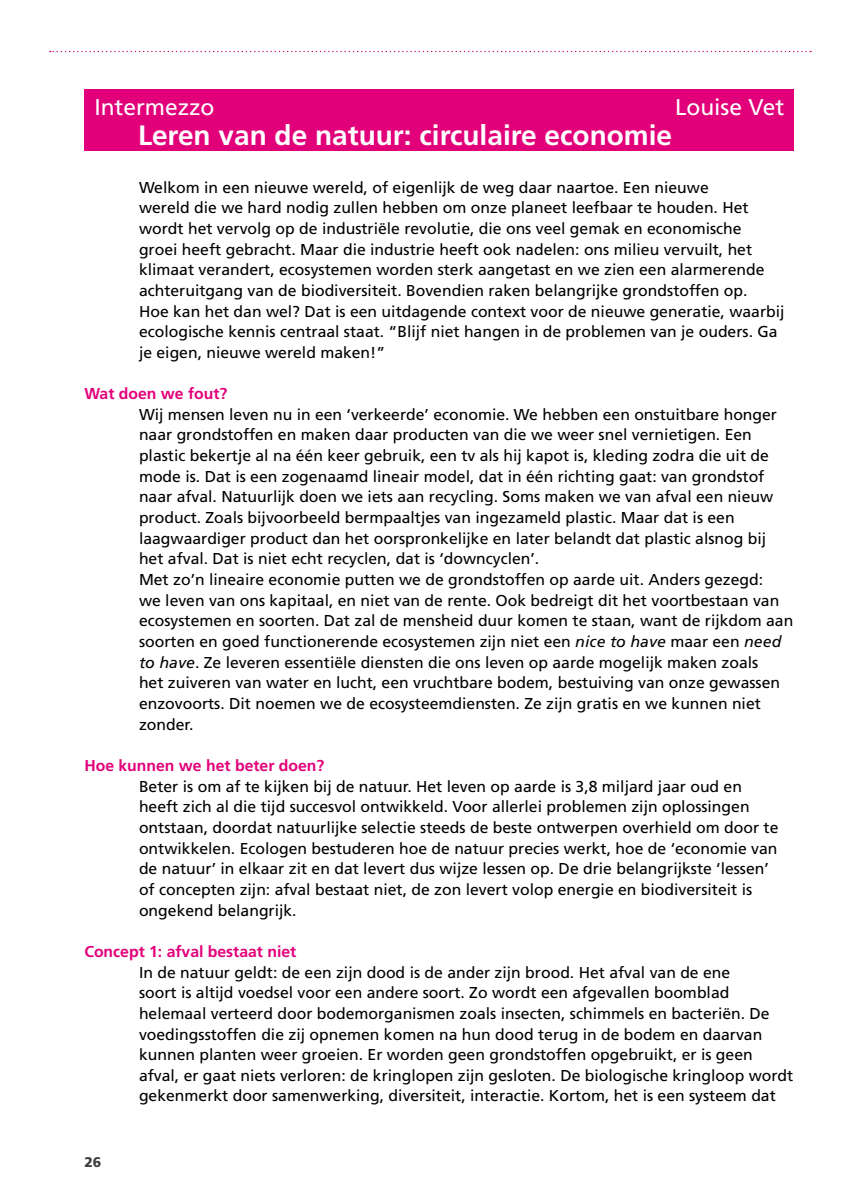
<style>
.page{position:relative;width:844px;height:1191px;background:#fff}
.page>*{position:absolute;margin:0;border:0;box-sizing:border-box;transform-origin:0 0}
.t1{font:700 28px "Frutiger LT Std";color:#fff}
.t2{font:22.75px "Frutiger LT Std";color:#fff}
.t3{font:15.75px/20.7px "Frutiger LT Std";color:#000}
.t4{font:700 15.75px "Frutiger LT Std";color:#e2007a}
.t5{font:900 14px "Frutiger LT Std";color:#3e3d40}
.s1{font-family:"SAL Frutiger";font-style:italic}
</style>
<div class="page">
<svg style="left:50px;top:51px;width:760px;height:1px"></svg>
<div style="left:84px;top:89px;width:710px;height:62px;background:#e2007a"></div>
<h2 class="t2" style="left:94px;top:94px;width:122px">Intermezzo</h2>
<h2 class="t2" style="left:675px;top:94px;width:111px">Louise Vet</h2>
<h1 class="t1" style="left:138px;top:118px;width:535px">Leren van de natuur: circulaire economie</h1>
<p class="t3" style="left:139px;top:177px;width:647px">Welkom in een nieuwe wereld, of eigenlijk de weg daar naartoe. Een nieuwe<br>wereld die we hard nodig zullen hebben om onze planeet leefbaar te houden. Het wordt het vervolg op de industriële revolutie, die ons veel gemak en economische<br>groei heeft gebracht. Maar die industrie heeft ook nadelen: ons milieu vervuilt, het klimaat verandert, ecosystemen worden sterk aangetast en we zien een alarmerende achteruitgang van de biodiversiteit. Bovendien raken belangrijke grondstoffen op.<br>Hoe kan het dan wel? Dat is een uitdagende context voor de nieuwe generatie, waarbij ecologische kennis centraal staat. “Blijf niet hangen in de problemen van je ouders. Ga je eigen, nieuwe wereld maken!”</p>
<p class="t4" style="left:84px;top:384px;width:144px">Wat doen we fout?</p>
<p class="t3" style="left:139px;top:404px;width:655px">Wij mensen leven nu in een ‘verkeerde’ economie. We hebben een onstuitbare honger naar grondstoffen en maken daar producten van die we weer snel vernietigen. Een plastic bekertje al na één keer gebruik, een tv als hij kapot is, kleding zodra die uit de mode is. Dat is een zogenaamd lineair model, dat in één richting gaat: van grondstof naar afval. Natuurlijk doen we iets aan recycling. Soms maken we van afval een nieuw product. Zoals bijvoorbeeld bermpaaltjes van ingezameld plastic. Maar dat is een laagwaardiger product dan het oorspronkelijke en later belandt dat plastic alsnog bij het afval. Dat is niet echt recyclen, dat is ‘downcyclen’.<br>Met zo’n lineaire economie putten we de grondstoffen op aarde uit. Anders gezegd:<br>we leven van ons kapitaal, en niet van de rente. Ook bedreigt dit het voortbestaan van ecosystemen en soorten. Dat zal de mensheid duur komen te staan, want de rijkdom aan soorten en goed functionerende ecosystemen zijn niet een <span class="s1">nice to have</span> maar een <span class="s1">need to have</span>. Ze leveren essentiële diensten die ons leven op aarde mogelijk maken zoals<br>het zuiveren van water en lucht, een vruchtbare bodem, bestuiving van onze gewassen enzovoorts. Dit noemen we de ecosysteemdiensten. Ze zijn gratis en we kunnen niet zonder.</p>
<p class="t4" style="left:84px;top:756px;width:241px">Hoe kunnen we het beter doen?</p>
<p class="t3" style="left:139px;top:776px;width:640px">Beter is om af te kijken bij de natuur. Het leven op aarde is 3,8 miljard jaar oud en heeft zich al die tijd succesvol ontwikkeld. Voor allerlei problemen zijn oplossingen ontstaan, doordat natuurlijke selectie steeds de beste ontwerpen overhield om door te ontwikkelen. Ecologen bestuderen hoe de natuur precies werkt, hoe de ‘economie van de natuur’ in elkaar zit en dat levert dus wijze lessen op. De drie belangrijkste ‘lessen’ of concepten zijn: afval bestaat niet, de zon levert volop energie en biodiversiteit is ongekend belangrijk.</p>
<p class="t4" style="left:84px;top:942px;width:213px">Concept 1: afval bestaat niet</p>
<p class="t3" style="left:139px;top:961px;width:655px">In de natuur geldt: de een zijn dood is de ander zijn brood. Het afval van de ene<br>soort is altijd voedsel voor een andere soort. Zo wordt een afgevallen boomblad helemaal verteerd door bodemorganismen zoals insecten, schimmels en bacteriën. De voedingsstoffen die zij opnemen komen na hun dood terug in de bodem en daarvan kunnen planten weer groeien. Er worden geen grondstoffen opgebruikt, er is geen afval, er gaat niets verloren: de kringlopen zijn gesloten. De biologische kringloop wordt gekenmerkt door samenwerking, diversiteit, interactie. Kortom, het is een systeem dat</p>
<p class="t5" style="left:84px;top:1153px;width:18px">26</p>
</div>
